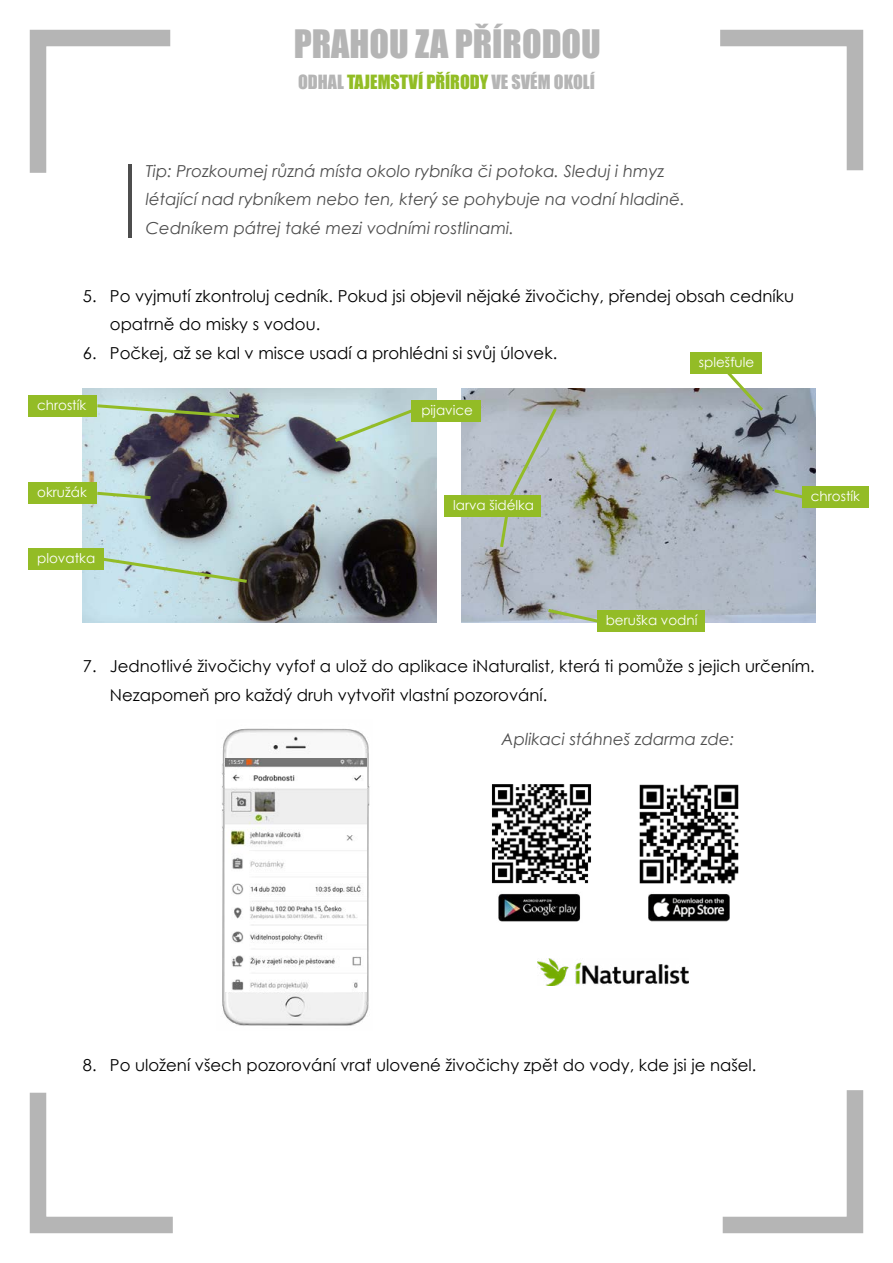
<style>
.page{position:relative;width:893px;height:1263px;background:#fff}
.page>*{position:absolute;margin:0;border:0;box-sizing:border-box;transform-origin:0 0}
.t1{font:36px "Impact";color:#b5b5b5}
.t2{font:18px "Impact";color:#b5b5b5}
.t3{font:16.5px/28.5px "Century Gothic";color:#000}
.t4{font:italic 16.5px/28.5px "Century Gothic";color:#4d4d4d}
.t5{font:13.5px "Century Gothic";color:#fff}
.t6{font:6px "Myriad Pro";color:#fff}
.s1{color:#92bd25}
</style>
<div class="page">
<svg style="left:29px;top:29px;width:142px;height:144px"></svg>
<svg style="left:720px;top:29px;width:144px;height:142px"></svg>
<svg style="left:722px;top:1090px;width:142px;height:144px"></svg>
<svg style="left:29px;top:1092px;width:144px;height:142px"></svg>
<img style="left:222px;top:728px;width:148px;height:298px">
<img style="left:226px;top:758px;width:140px;height:234px">
<div style="left:230px;top:759px;width:15px;height:6px;background:#757575"></div>
<hr style="left:128px;top:164px;width:4px;height:74px;background:#4d4d4d">
<img style="left:83px;top:389px;width:354px;height:233px">
<img style="left:462px;top:389px;width:354px;height:233px">
<img style="left:538px;top:958px;width:150px;height:28px">
<img style="left:492px;top:784px;width:99px;height:100px">
<img style="left:498px;top:893px;width:83px;height:29px">
<img style="left:639px;top:784px;width:100px;height:100px">
<img style="left:649px;top:894px;width:81px;height:28px">
<div style="left:28px;top:395px;width:69px;height:22px;background:#93bc26"></div>
<div style="left:28px;top:483px;width:69px;height:21px;background:#93bc26"></div>
<div style="left:444px;top:496px;width:97px;height:21px;background:#93bc26"></div>
<div style="left:597px;top:610px;width:108px;height:22px;background:#93bc26"></div>
<div style="left:803px;top:486px;width:66px;height:21px;background:#93bc26"></div>
<div style="left:691px;top:352px;width:71px;height:21px;background:#93bc26"></div>
<div style="left:28px;top:548px;width:76px;height:22px;background:#93bc26"></div>
<div style="left:412px;top:400px;width:69px;height:21px;background:#93bc26"></div>
<svg style="left:94px;top:403px;width:148px;height:16px;background:#97a890"></svg>
<svg style="left:99px;top:556px;width:151px;height:29px;background:#b6cfc4"></svg>
<svg style="left:97px;top:490px;width:57px;height:11px"></svg>
<svg style="left:332px;top:407px;width:85px;height:37px;background:#bfd8ce"></svg>
<svg style="left:498px;top:517px;width:12px;height:33px"></svg>
<svg style="left:507px;top:405px;width:52px;height:95px;background:#b1bbb8"></svg>
<svg style="left:545px;top:607px;width:56px;height:16px"></svg>
<svg style="left:771px;top:487px;width:32px;height:13px"></svg>
<svg style="left:723px;top:373px;width:43px;height:41px"></svg>
<h1 class="t1" style="left:294px;top:16px;width:309px">PRAHOU ZA PŘÍRODOU</h1>
<p class="t2" style="left:298px;top:68px;width:298px">ODHAL <span class="s1">TAJEMSTVÍ PŘÍRODY</span> VE SVÉM OKOLÍ</p>
<p class="t4" style="left:146px;top:156px;width:540px">Tip: Prozkoumej různá místa okolo rybníka či potoka. Sleduj i hmyz létající nad rybníkem nebo ten, který se pohybuje na vodní hladině.<br>Cedníkem pátrej také mezi vodními rostlinami.</p>
<p class="t3" style="left:110px;top:281px;width:686px;text-indent:-27px">5. Po vyjmutí zkontroluj cedník. Pokud jsi objevil nějaké živočichy, přendej obsah cedníku opatrně do misky s vodou.</p>
<p class="t3" style="left:83px;top:338px;width:476px">6. Počkej, až se kal v misce usadí a prohlédni si svůj úlovek.</p>
<p class="t5" style="left:699px;top:352px;width:57px">splešťule</p>
<p class="t5" style="left:37px;top:396px;width:51px">chrostík</p>
<p class="t5" style="left:37px;top:483px;width:51px">okružák</p>
<p class="t5" style="left:37px;top:549px;width:60px">plovatka</p>
<p class="t5" style="left:421px;top:401px;width:53px">pijavice</p>
<p class="t5" style="left:453px;top:496px;width:83px">larva šidélka</p>
<p class="t5" style="left:606px;top:611px;width:93px">beruška vodní</p>
<p class="t5" style="left:811px;top:487px;width:51px">chrostík</p>
<p class="t3" style="left:110px;top:652px;width:706px;text-indent:-27px">7. Jednotlivé živočichy vyfoť a ulož do aplikace iNaturalist, která ti pomůže s jejich určením.<br>Nezapomeň pro každý druh vytvořit vlastní pozorování.</p>
<p class="t6" style="left:230px;top:758px;width:15px">15:57</p>
<p class="t4" style="left:502px;top:724px;width:234px">Aplikaci stáhneš zdarma zde:</p>
<p class="t3" style="left:83px;top:1051px;width:675px">8. Po uložení všech pozorování vrať ulovené živočichy zpět do vody, kde jsi je našel.</p>
</div>
